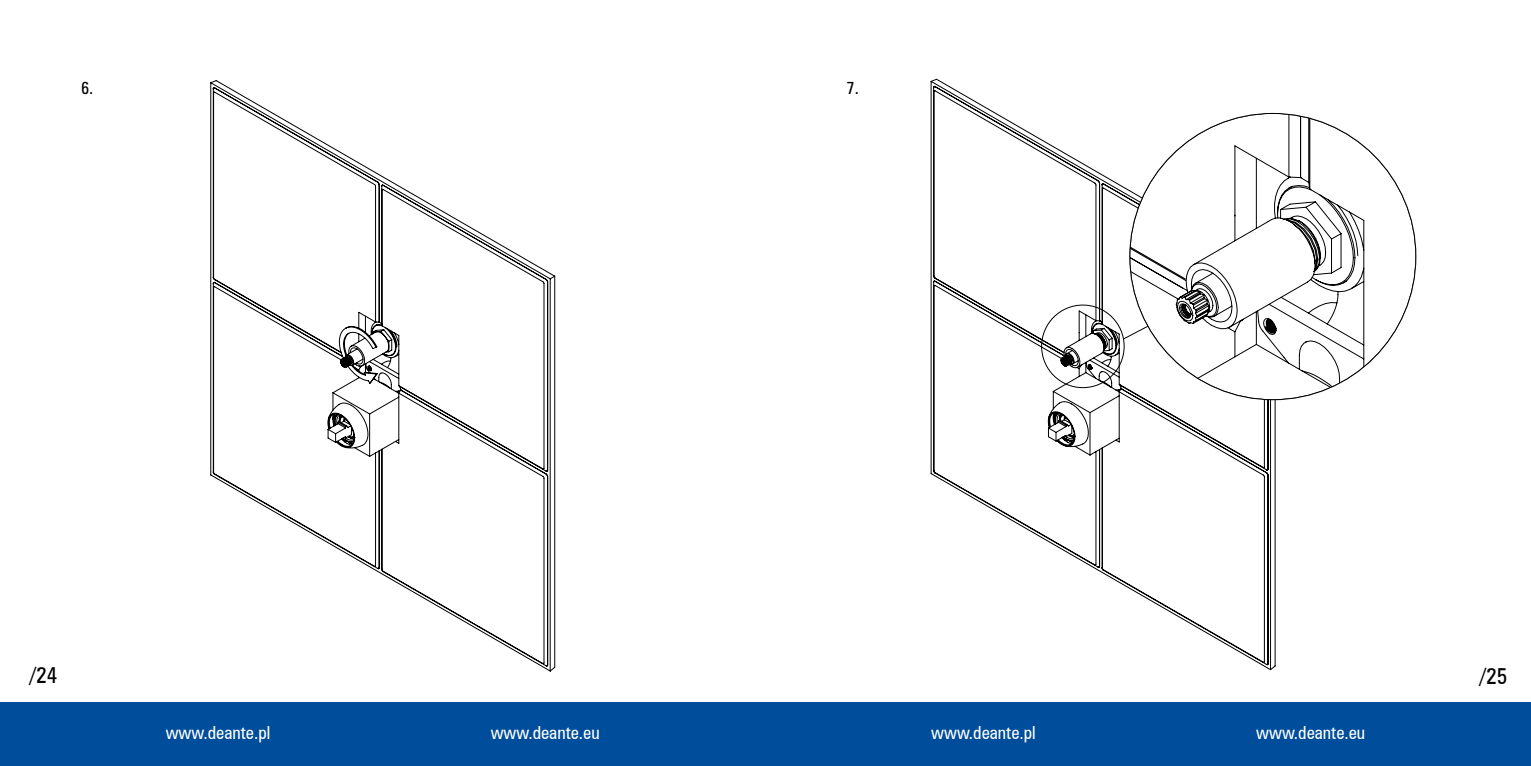
<style>
.page{position:relative;width:1531px;height:766px;background:#fff}
.page>*{position:absolute;margin:0;border:0;box-sizing:border-box;transform-origin:0 0}
.t1{font:22.5px "Zurich Cn AT";color:#000}
.t2{font:18px "Zurich Cn AT";color:#fff}
.t3{font:15.75px "Zurich Cn PL";color:#000}
</style>
<div class="page">
<div style="left:0;top:702px;width:765px;height:63px;background:#004e9b"></div>
<div style="left:421px;top:702px;width:1110px;height:63px;background:#004e9b"></div>
<svg style="left:930px;top:78px;width:346px;height:592px"></svg>
<svg style="left:1130px;top:113px;width:286px;height:286px"></svg>
<svg style="left:1123px;top:325px;width:25px;height:14px"></svg>
<div style="left:1041px;top:305px;width:83px;height:83px;border:1px solid #000;border-radius:50%"></div>
<svg style="left:210px;top:80px;width:345px;height:591px"></svg>
<p class="t3" style="left:81px;top:77px;width:14px">6.</p>
<p class="t3" style="left:846px;top:77px;width:14px">7.</p>
<p class="t1" style="left:30px;top:661px;width:29px">/24</p>
<p class="t1" style="left:1480px;top:662px;width:29px">/25</p>
<p class="t2" style="left:166px;top:721px;width:106px">www.deante.pl</p>
<p class="t2" style="left:491px;top:721px;width:111px">www.deante.eu</p>
<p class="t2" style="left:931px;top:721px;width:106px">www.deante.pl</p>
<p class="t2" style="left:1256px;top:721px;width:111px">www.deante.eu</p>
</div>
